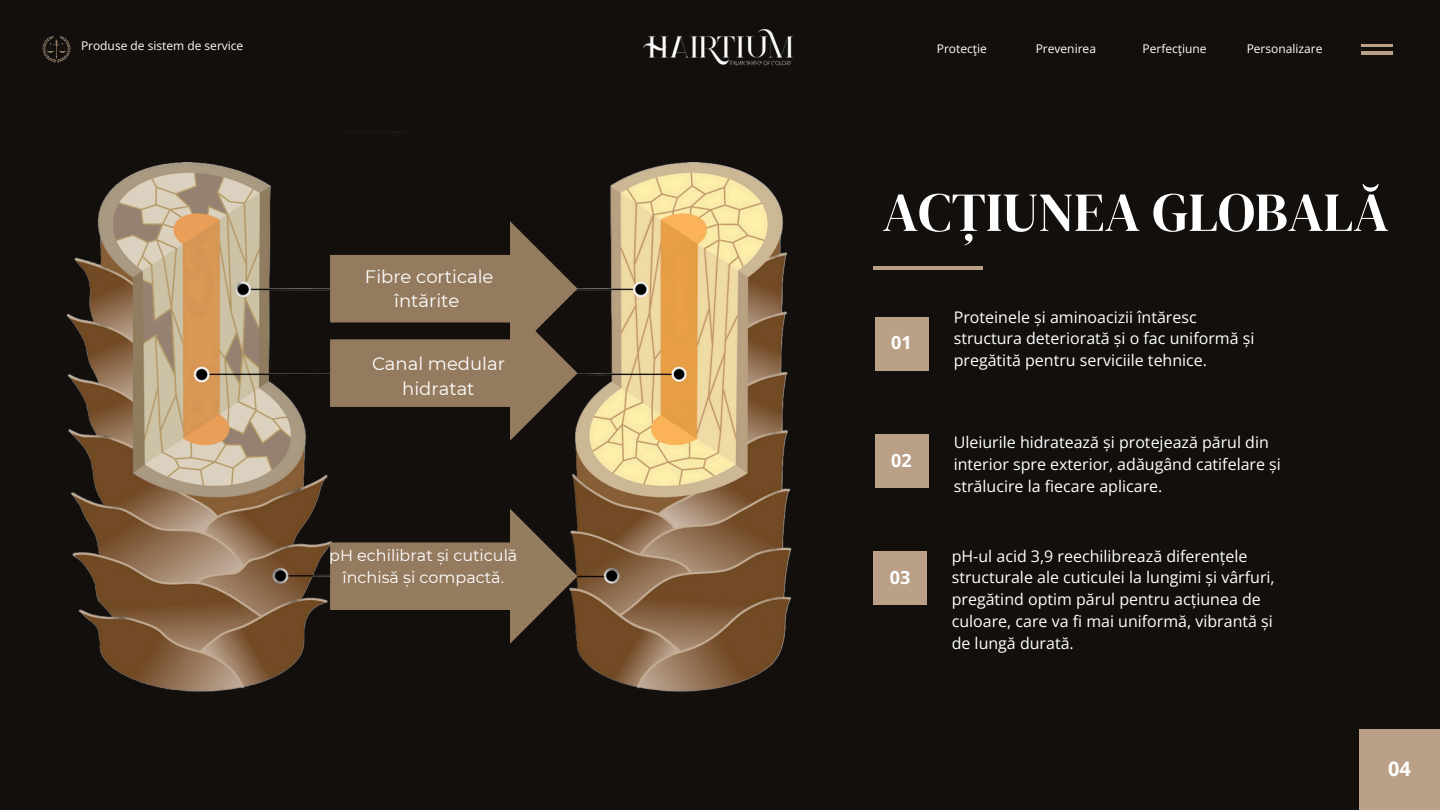
<style>
.page{position:relative;width:1440px;height:810px;background:#120f0c}
.page>*{position:absolute;margin:0;border:0;box-sizing:border-box;transform-origin:0 0}
.t1{font:55px "DM Serif Display";color:#fff}
.t2{font:700 20px "Open Sans";color:#fff}
.t3{font:18px/24.8px "Montserrat";color:#fff;text-align:center}
.t4{font:700 18px "Open Sans";color:#fff}
.t5{font:16px/21.8px "Open Sans";color:#fff}
.t6{font:16px/21.8px "Montserrat";color:#fff;text-align:center}
.t7{font:12px "Open Sans";color:#fff}
</style>
<div class="page">
<img style="left:42px;top:36px;width:29px;height:27px">
<hr style="left:874px;top:266px;width:109px;height:4px;background:#bba088">
<div style="left:875px;top:318px;width:53px;height:53px;background:#bba088"></div>
<div style="left:875px;top:435px;width:53px;height:53px;background:#bba088"></div>
<div style="left:1359px;top:729px;width:81px;height:81px;background:#bba088"></div>
<hr style="left:1362px;top:45px;width:31px;height:2px;background:#bba088">
<hr style="left:1362px;top:52px;width:31px;height:2px;background:#bba088">
<img style="left:643px;top:28px;width:151px;height:38px">
<img style="left:66px;top:162px;width:726px;height:530px">
<svg style="left:330px;top:221px;width:248px;height:220px"></svg>
<svg style="left:330px;top:509px;width:248px;height:135px"></svg>
<div style="left:874px;top:552px;width:53px;height:53px;background:#bba088"></div>
<h2 class="t7" style="left:81px;top:37px;width:164px">Produse de sistem de service</h2>
<h2 class="t7" style="left:937px;top:40px;width:52px">Protecţie</h2>
<h3 class="t7" style="left:1036px;top:40px;width:62px">Prevenirea</h3>
<h1 class="t7" style="left:1143px;top:40px;width:66px">Perfecţiune</h1>
<p class="t7" style="left:1247px;top:40px;width:77px">Personalizare</p>
<h3 class="t3" style="left:365px;top:264px;width:130px">Fibre corticale întărite</h3>
<p class="t3" style="left:372px;top:351px;width:134px">Canal medular hidratat</p>
<h3 class="t6" style="left:329px;top:544px;width:190px">pH echilibrat și cuticulă închisă și compactă.</h3>
<p class="t1" style="left:883px;top:174px;width:508px">ACȚIUNEA GLOBALĂ</p>
<p class="t4" style="left:891px;top:330px;width:22px">01</p>
<p class="t4" style="left:891px;top:447px;width:22px">02</p>
<p class="t4" style="left:890px;top:564px;width:22px">03</p>
<p class="t5" style="left:954px;top:305px;width:302px">Proteinele și aminoacizii întăresc structura deteriorată și o fac uniformă și pregătită pentru serviciile tehnice.</p>
<p class="t5" style="left:954px;top:431px;width:329px">Uleiurile hidratează și protejează părul din interior spre exterior, adăugând catifelare și strălucire la fiecare aplicare.</p>
<p class="t5" style="left:952px;top:545px;width:325px">pH-ul acid 3,9 reechilibrează diferențele structurale ale cuticulei la lungimi și vârfuri, pregătind optim părul pentru acțiunea de culoare, care va fi mai uniformă, vibrantă și de lungă durată.</p>
<p class="t2" style="left:1388px;top:754px;width:24px">04</p>
</div>
